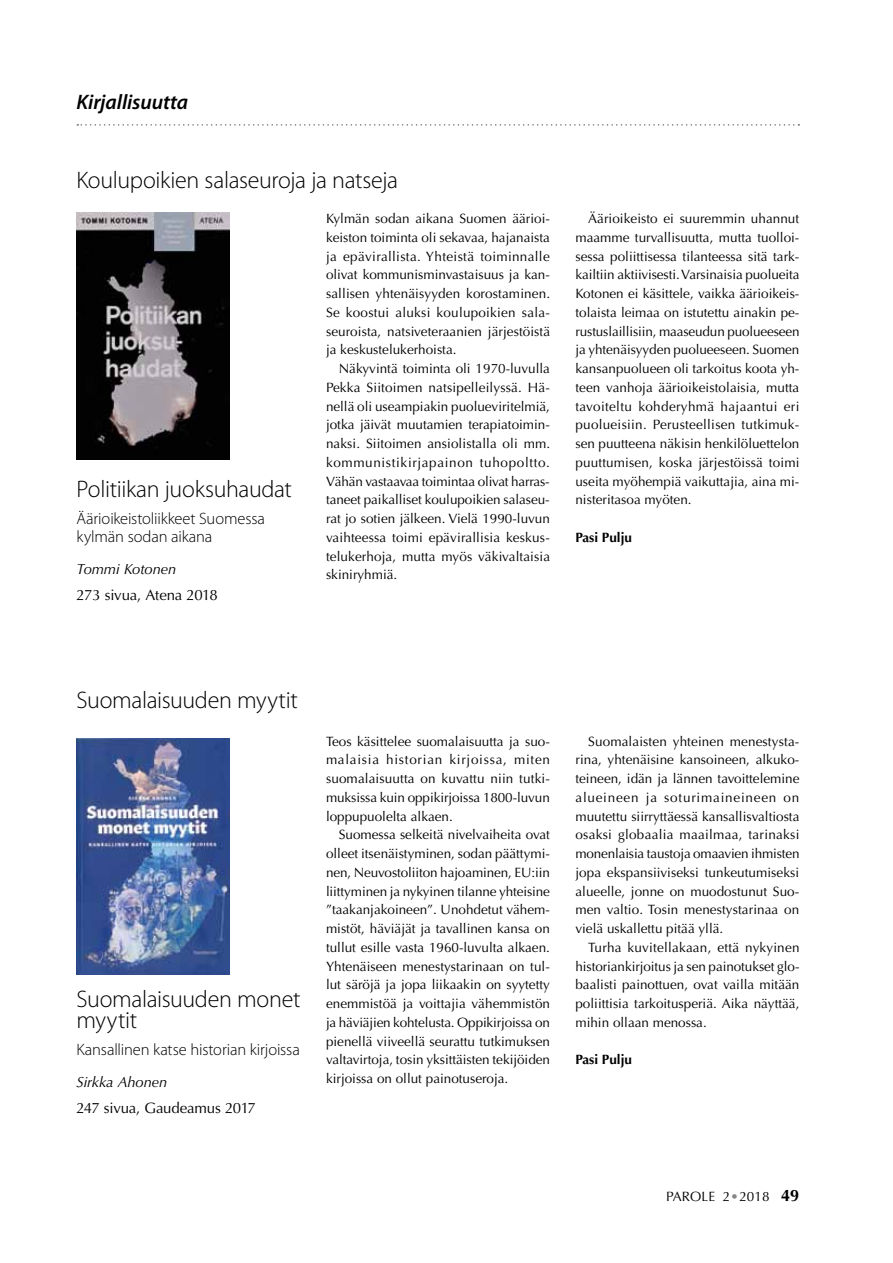
<style>
.page{position:relative;width:893px;height:1263px;background:#fff}
.page>*{position:absolute;margin:0;border:0;box-sizing:border-box;transform-origin:0 0}
.t1{font:300 24px/21px "Myriad Pro";letter-spacing:-.015em;color:#000}
.t2{font:italic 600 21px "Myriad Pro";letter-spacing:-.005em;color:#000}
.t3{font:300 16.5px/18px "Myriad Pro";letter-spacing:-.01em;color:#000}
.t4{font:15px "Optima";letter-spacing:-.015em;color:#000}
.t5{font:italic 14.7px "Optima";letter-spacing:-.005em;color:#000}
.t6{font:13.5px/18.8px "Optima";color:#000;text-align:justify}
.t7{font:700 13.5px "Optima";color:#000}
.s1{color:#878787}
.s2{font-weight:700;font-size:16.5px}
</style>
<div class="page">
<svg style="left:77px;top:124px;width:722px;height:2px"></svg>
<img style="left:77px;top:738px;width:153px;height:236px">
<img style="left:77px;top:213px;width:152px;height:246px">
<h2 class="t2" style="left:77px;top:88px;width:113px">Kirjallisuutta</h2>
<h1 class="t1" style="left:77px;top:170px;width:323px">Koulupoikien salaseuroja ja natseja</h1>
<h1 class="t1" style="left:77px;top:479px;width:217px">Politiikan juoksuhaudat</h1>
<p class="t3" style="left:77px;top:509px;width:190px">Äärioikeistoliikkeet Suomessa kylmän sodan aikana</p>
<p class="t5" style="left:77px;top:560px;width:101px">Tommi Kotonen</p>
<p class="t4" style="left:77px;top:586px;width:143px">273 sivua, Atena 2018</p>
<p class="t6" style="left:326px;top:209px;width:226px">Kylmän sodan aikana Suomen äärioi&shy;keiston toiminta oli sekavaa, hajanaista ja epävirallista. Yhteistä toiminnalle olivat kommunisminvastaisuus ja kan&shy;sallisen yhtenäisyyden korostaminen.<br>Se koostui aluksi koulupoikien sala&shy;seuroista, natsiveteraanien järjestöistä ja keskustelukerhoista.</p>
<p class="t6" style="left:326px;top:359px;width:226px;text-indent:13px">Näkyvintä toiminta oli 1970-luvulla Pekka Siitoimen natsipelleilyssä. Hä&shy;nellä oli useampiakin puolueviritelmiä, jotka jäivät muutamien terapiatoimin&shy;naksi. Siitoimen ansiolistalla oli mm. kommunistikirjapainon tuhopoltto.<br>Vähän vastaavaa toimintaa olivat harras&shy;taneet paikalliset koulupoikien salaseu&shy;rat jo sotien jälkeen. Vielä 1990-luvun vaihteessa toimi epävirallisia keskus&shy;telukerhoja, mutta myös väkivaltaisia skiniryhmiä.</p>
<p class="t6" style="left:575px;top:209px;width:226px;text-indent:13px">Äärioikeisto ei suuremmin uhannut maamme turvallisuutta, mutta tuolloi&shy;sessa poliittisessa tilanteessa sitä tark&shy;kailtiin aktiivisesti. Varsinaisia puolueita Kotonen ei käsittele, vaikka äärioikeis&shy;tolaista leimaa on istutettu ainakin pe&shy;rustuslaillisiin, maaseudun puolueeseen ja yhtenäisyyden puolueeseen. Suomen kansanpuolueen oli tarkoitus koota yh&shy;teen vanhoja äärioikeistolaisia, mutta tavoiteltu kohderyhmä hajaantui eri puolueisiin. Perusteellisen tutkimuk&shy;sen puutteena näkisin henkilöluettelon puuttumisen, koska järjestöissä toimi useita myöhempiä vaikuttajia, aina mi&shy;nisteritasoa myöten.</p>
<p class="t7" style="left:575px;top:529px;width:58px">Pasi Pulju</p>
<h1 class="t1" style="left:77px;top:690px;width:223px">Suomalaisuuden myytit</h1>
<h1 class="t1" style="left:77px;top:989px;width:225px">Suomalaisuuden monet myytit</h1>
<p class="t3" style="left:77px;top:1041px;width:225px">Kansallinen katse historian kirjoissa</p>
<p class="t5" style="left:77px;top:1073px;width:92px">Sirkka Ahonen</p>
<p class="t4" style="left:77px;top:1100px;width:181px">247 sivua, Gaudeamus 2017</p>
<p class="t6" style="left:326px;top:732px;width:225px">Teos käsittelee suomalaisuutta ja suo&shy;malaisia historian kirjoissa, miten suomalaisuutta on kuvattu niin tutki&shy;muksissa kuin oppikirjoissa 1800-luvun loppupuolelta alkaen.</p>
<p class="t6" style="left:326px;top:825px;width:226px;text-indent:13px">Suomessa selkeitä nivelvaiheita ovat olleet itsenäistyminen, sodan päättymi&shy;nen, Neuvostoliiton hajoaminen, EU:iin liittyminen ja nykyinen tilanne yhteisine ”taakanjakoineen”. Unohdetut vähem&shy;mistöt, häviäjät ja tavallinen kansa on tullut esille vasta 1960-luvulta alkaen.<br>Yhtenäiseen menestystarinaan on tul&shy;lut säröjä ja jopa liikaakin on syytetty enemmistöä ja voittajia vähemmistön ja häviäjien kohtelusta. Oppikirjoissa on pienellä viiveellä seurattu tutkimuksen valtavirtoja, tosin yksittäisten tekijöiden kirjoissa on ollut painotuseroja.</p>
<p class="t6" style="left:575px;top:732px;width:226px;text-indent:13px">Suomalaisten yhteinen menestysta&shy;rina, yhtenäisine kansoineen, alkuko&shy;teineen, idän ja lännen tavoittelemine alueineen ja soturimaineineen on muutettu siirryttäessä kansallisvaltiosta osaksi globaalia maailmaa, tarinaksi monenlaisia taustoja omaavien ihmisten jopa ekspansiiviseksi tunkeutumiseksi alueelle, jonne on muodostunut Suo&shy;men valtio. Tosin menestystarinaa on vielä uskallettu pitää yllä.</p>
<p class="t6" style="left:575px;top:938px;width:226px;text-indent:13px">Turha kuvitellakaan, että nykyinen historiankirjoitus ja sen painotukset glo&shy;baalisti painottuen, ovat vailla mitään poliittisia tarkoitusperiä. Aika näyttää, mihin ollaan menossa.</p>
<p class="t7" style="left:575px;top:1052px;width:58px">Pasi Pulju</p>
<p class="t6" style="left:666px;top:1187px;width:135px">PAROLE 2<span class="s1">•</span> 2018 <span class="s2">49</span></p>
</div>
